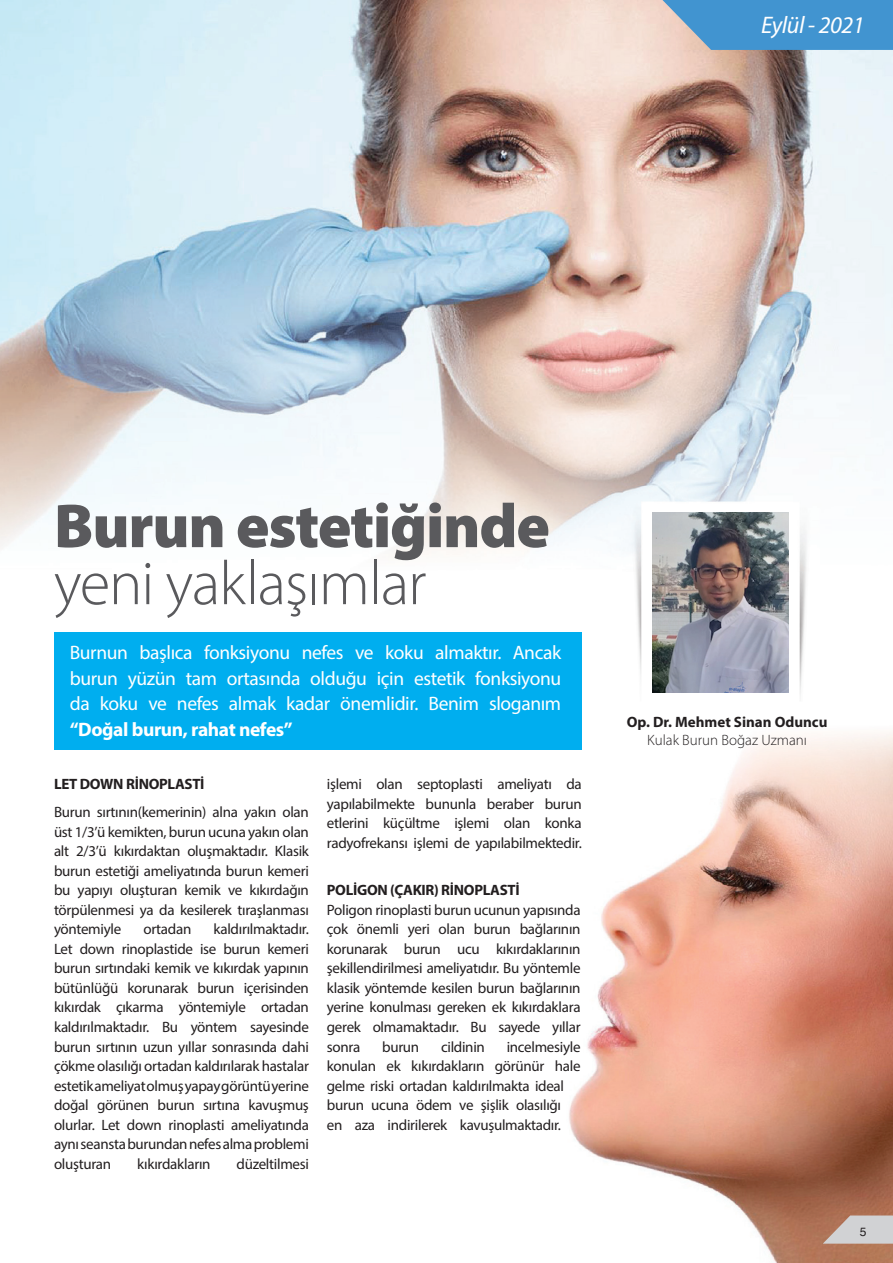
<style>
.page{position:relative;width:893px;height:1263px;background:#fff}
.page>*{position:absolute;margin:0;border:0;box-sizing:border-box;transform-origin:0 0}
.t1{font:900 62.55px "Myriad Pro";letter-spacing:-.02em;color:#5a5a5d}
.t2{font:300 62.55px "Myriad Pro";letter-spacing:-.02em;color:#5a5a5d}
.t3{font:italic 24px "Myriad Pro";letter-spacing:-.02em;color:#fff}
.t4{font:19.5px/25.5px "Myriad Pro";letter-spacing:-.02em;color:#fff;text-align:justify}
.t5{font:700 19.5px "Myriad Pro";letter-spacing:-.02em;color:#fff}
.t6{font:15px/19.5px "Myriad Pro";letter-spacing:-.02em;color:#231f20;text-align:justify}
.t7{font:700 15px "Myriad Pro";letter-spacing:-.02em;color:#231f20}
.t8{font:700 15px "Myriad Pro";color:#231f20}
.t9{font:300 15px "Myriad Pro";color:#231f20}
.t10{font:12px "Helvetica";color:#231f20}
</style>
<div class="page">
<img style="left:521px;top:732px;width:372px;height:531px">
<img style="left:0;top:0;width:735px;height:363px">
<img style="left:735px;top:50px;width:158px;height:436px">
<img style="left:0;top:363px;width:630px;height:191px">
<img style="left:630px;top:363px;width:106px;height:123px">
<div style="left:54px;top:632px;width:528px;height:117px;background:#00aeef"></div>
<img style="left:621px;top:486px;width:186px;height:210px">
<img style="left:652px;top:512px;width:137px;height:180px">
<svg style="left:823px;top:1215px;width:70px;height:28px"></svg>
<svg style="left:662px;top:0;width:231px;height:50px"></svg>
<h2 class="t3" style="left:761px;top:11px;width:105px">Eylül - 2021</h2>
<h1 class="t1" style="left:54px;top:484px;width:497px">Burun estetiğinde</h1>
<h1 class="t2" style="left:54px;top:546px;width:374px">yeni yaklaşımlar</h1>
<h3 class="t4" style="left:70px;top:640px;width:493px">Burnun başlıca fonksiyonu nefes ve koku almaktır. Ancak burun yüzün tam ortasında olduğu için estetik fonksiyonu da koku ve nefes almak kadar önemlidir. Benim sloganım</h3>
<h3 class="t5" style="left:70px;top:716px;width:224px">“Doğal burun, rahat nefes”</h3>
<p class="t7" style="left:54px;top:775px;width:152px">LET DOWN RİNOPLASTİ</p>
<p class="t6" style="left:54px;top:802px;width:256px">Burun sırtının(kemerinin) alna yakın olan üst 1/3’ü kemikten, burun ucuna yakın olan alt 2/3’ü kıkırdaktan oluşmaktadır. Klasik burun estetiği ameliyatında burun kemeri bu yapıyı oluşturan kemik ve kıkırdağın törpülenmesi ya da kesilerek tıraşlanması yöntemiyle</p>
<p class="t6" style="left:54px;top:919px;width:256px;text-indent:159px">kaldırılmaktadır.<br>Let down rinoplastide ise burun kemeri burun sırtındaki kemik ve kıkırdak yapının bütünlüğü korunarak burun içerisinden kıkırdak çıkarma yöntemiyle ortadan kaldırılmaktadır. Bu yöntem sayesinde burun sırtının uzun yıllar sonrasında dahi çökme olasılığı ortadan kaldırılarak hastalar estetik ameliyat olmuş yapay görüntü yerine doğal görünen burun sırtına kavuşmuş olurlar. Let down rinoplasti ameliyatında aynı seansta burundan nefes alma problemi oluşturan</p>
<p class="t6" style="left:143px;top:919px;width:49px">ortadan</p>
<p class="t6" style="left:137px;top:1153px;width:75px">kıkırdakların</p>
<p class="t6" style="left:237px;top:1153px;width:74px">düzeltilmesi</p>
<p class="t6" style="left:327px;top:774px;width:256px">işlemi olan septoplasti ameliyatı da yapılabilmekte bununla beraber burun etlerini küçültme işlemi olan konka radyofrekansı işlemi de yapılabilmektedir.</p>
<p class="t7" style="left:327px;top:881px;width:194px">POLİGON (ÇAKIR) RİNOPLASTİ</p>
<p class="t6" style="left:327px;top:900px;width:255px">Poligon rinoplasti burun ucunun yapısında çok önemli yeri olan burun bağlarının korunarak burun ucu kıkırdaklarının şekillendirilmesi ameliyatıdır. Bu yöntemle klasik yöntemde kesilen burun bağlarının yerine konulması gereken ek kıkırdaklara gerek olmamaktadır. Bu sayede yıllar sonra</p>
<p class="t6" style="left:327px;top:1036px;width:255px;text-align:left;text-indent:180px">incelmesiyle konulan ek kıkırdakların görünür hale gelme riski ortadan kaldırılmakta ideal burun ucuna ödem ve şişlik olasılığı<br>en aza indirilerek kavuşulmaktadır.</p>
<p class="t6" style="left:382px;top:1036px;width:39px">burun</p>
<p class="t6" style="left:441px;top:1036px;width:45px">cildinin</p>
<p class="t8" style="left:627px;top:712px;width:202px">Op. Dr. Mehmet Sinan Oduncu</p>
<p class="t9" style="left:647px;top:731px;width:161px">Kulak Burun Boğaz Uzmanı</p>
<p class="t10" style="left:860px;top:1223px;width:8px">5</p>
</div>
